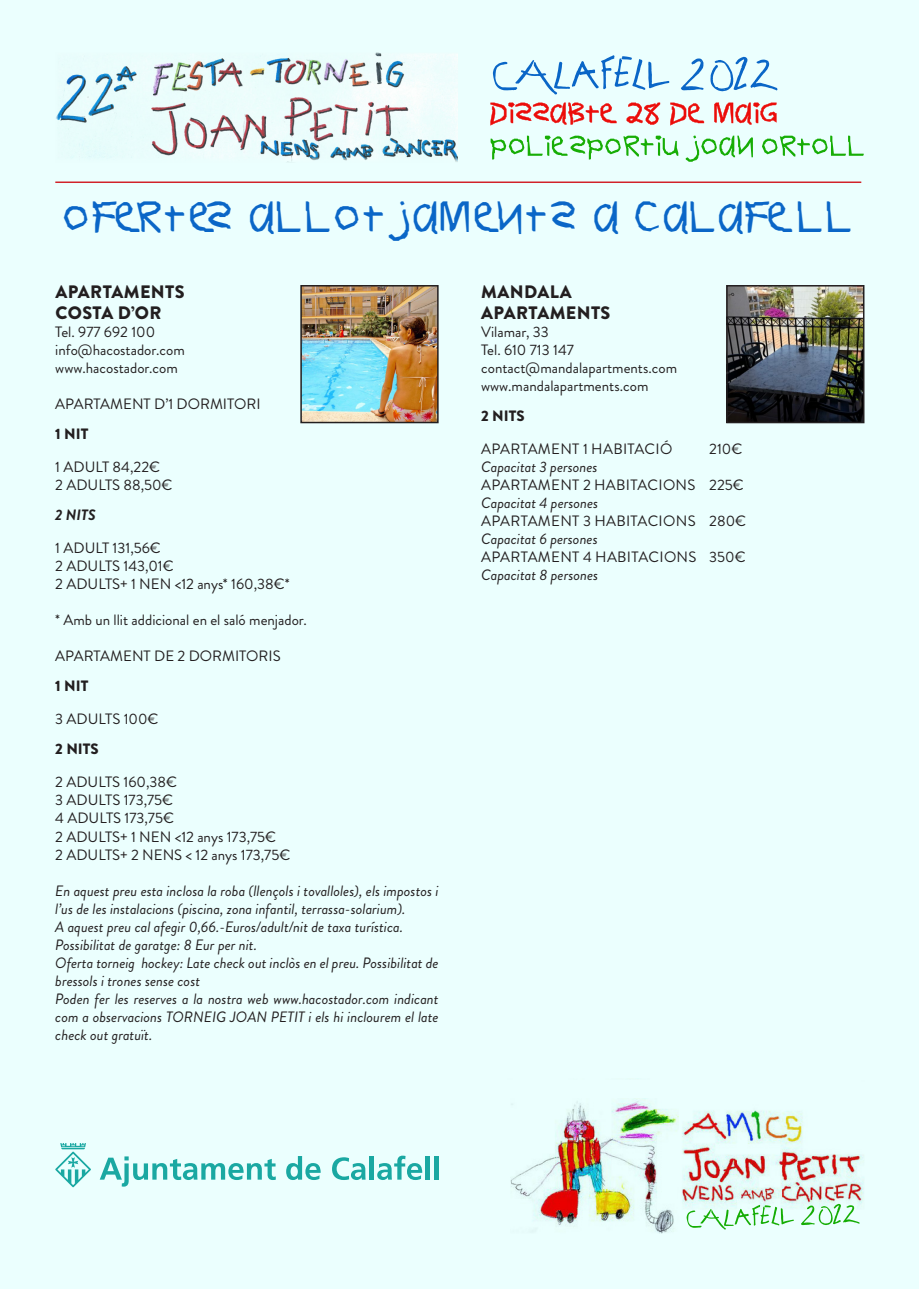
<style>
.page{position:relative;width:919px;height:1289px;background:#fff}
.page>*{position:absolute;margin:0;border:0;box-sizing:border-box;transform-origin:0 0}
.t1{font:43.5px "Canopus";color:#0a66c7}
.t2{font:900 18px "Brandon Grotesque";letter-spacing:.02em;color:#231f20}
.t3{font:italic 15px/18px "Brandon Grotesque";color:#231f20}
.t4{font:15px "Brandon Grotesque";color:#231f20}
.t5{font:15px "Brandon Grotesque";letter-spacing:.02em;color:#231f20}
.t6{font:900 15px "Brandon Grotesque";color:#231f20}
.t7{font:italic 700 15px "Brandon Grotesque";color:#231f20}
</style>
<div class="page">
<div style="left:0;top:0;width:918px;height:1288px;background:#ebfffe"></div>
<img style="left:682px;top:1110px;width:130px;height:98px">
<svg style="left:800px;top:1203px;width:59px;height:21px"></svg>
<svg style="left:686px;top:1204px;width:107px;height:25px"></svg>
<img style="left:510px;top:1098px;width:169px;height:135px">
<img style="left:56px;top:52px;width:401px;height:110px">
<svg style="left:490px;top:103px;width:126px;height:23px"></svg>
<svg style="left:626px;top:103px;width:34px;height:22px"></svg>
<svg style="left:670px;top:103px;width:34px;height:23px"></svg>
<svg style="left:714px;top:103px;width:62px;height:22px"></svg>
<svg style="left:490px;top:136px;width:188px;height:23px"></svg>
<svg style="left:685px;top:136px;width:67px;height:26px"></svg>
<svg style="left:762px;top:136px;width:101px;height:20px"></svg>
<svg style="left:681px;top:58px;width:22px;height:32px"></svg>
<svg style="left:710px;top:57px;width:67px;height:34px"></svg>
<svg style="left:493px;top:55px;width:176px;height:39px"></svg>
<hr style="left:55px;top:181px;width:806px;height:2px;background:#d1232a">
<img style="left:303px;top:288px;width:132px;height:132px">
<div style="left:300px;top:285px;width:138px;height:138px;border:2px solid #231f20"></div>
<img style="left:729px;top:288px;width:132px;height:132px">
<div style="left:726px;top:285px;width:138px;height:138px;border:2px solid #231f20"></div>
<svg style="left:100px;top:1156px;width:176px;height:30px"></svg>
<svg style="left:286px;top:1156px;width:34px;height:23px"></svg>
<svg style="left:332px;top:1157px;width:33px;height:22px"></svg>
<div style="left:369px;top:1155px;width:5px;height:24px;background:#1aa8a2"></div>
<svg style="left:377px;top:1155px;width:45px;height:24px"></svg>
<div style="left:425px;top:1155px;width:5px;height:24px;background:#1aa8a2"></div>
<hr style="left:434px;top:1155px;width:4px;height:24px;background:#1aa8a2">
<svg style="left:55px;top:1143px;width:36px;height:44px"></svg>
<p class="t1" style="left:64px;top:195px;width:793px">OFERTES ALLOTJAMENTS A CALAFELL</p>
<p class="t2" style="left:55px;top:279px;width:131px">APARTAMENTS</p>
<p class="t2" style="left:55px;top:300px;width:108px">COSTA D’OR</p>
<p class="t4" style="left:55px;top:322px;width:101px">Tel. 977 692 100</p>
<p class="t4" style="left:55px;top:340px;width:131px">info@hacostador.com</p>
<p class="t4" style="left:55px;top:358px;width:124px">www.hacostador.com</p>
<p class="t4" style="left:55px;top:394px;width:207px">APARTAMENT D’1 DORMITORI</p>
<p class="t6" style="left:55px;top:423px;width:35px">1 NIT</p>
<p class="t4" style="left:55px;top:457px;width:106px">1 ADULT 84,22€</p>
<p class="t4" style="left:55px;top:475px;width:119px">2 ADULTS 88,50€</p>
<p class="t7" style="left:55px;top:504px;width:42px">2 NITS</p>
<p class="t4" style="left:55px;top:538px;width:107px">1 ADULT 131,56€</p>
<p class="t4" style="left:55px;top:556px;width:120px">2 ADULTS 143,01€</p>
<p class="t4" style="left:55px;top:574px;width:236px">2 ADULTS+ 1 NEN &lt;12 anys* 160,38€*</p>
<p class="t4" style="left:55px;top:610px;width:253px">* Amb un llit addicional en el saló menjador.</p>
<p class="t4" style="left:55px;top:646px;width:227px">APARTAMENT DE 2 DORMITORIS</p>
<p class="t6" style="left:55px;top:675px;width:35px">1 NIT</p>
<p class="t4" style="left:55px;top:709px;width:105px">3 ADULTS 100€</p>
<p class="t6" style="left:55px;top:738px;width:45px">2 NITS</p>
<p class="t4" style="left:55px;top:772px;width:123px">2 ADULTS 160,38€</p>
<p class="t4" style="left:55px;top:790px;width:119px">3 ADULTS 173,75€</p>
<p class="t4" style="left:55px;top:808px;width:120px">4 ADULTS 173,75€</p>
<p class="t4" style="left:55px;top:826px;width:222px">2 ADULTS+ 1 NEN &lt;12 anys 173,75€</p>
<p class="t4" style="left:55px;top:844px;width:236px">2 ADULTS+ 2 NENS &lt; 12 anys 173,75€</p>
<p class="t3" style="left:55px;top:881px;width:385px">En aquest preu esta inclosa la roba (llençols i tovalloles), els impostos i l’us de les instalacions (piscina, zona infantil, terrassa-solarium).</p>
<p class="t3" style="left:55px;top:917px;width:349px">A aquest preu cal afegir 0,66.-Euros/adult/nit de taxa turística.</p>
<p class="t3" style="left:55px;top:935px;width:203px">Possibilitat de garatge: 8 Eur per nit.</p>
<p class="t3" style="left:55px;top:953px;width:385px">Oferta torneig hockey: Late check out inclòs en el preu. Possibilitat de bressols i trones sense cost</p>
<p class="t3" style="left:55px;top:989px;width:385px;text-align:justify">Poden fer les reserves a la nostra web www.hacostador.com indicant com a observacions TORNEIG JOAN PETIT i els hi inclourem el late check out gratuït.</p>
<p class="t2" style="left:481px;top:279px;width:92px">MANDALA</p>
<p class="t2" style="left:481px;top:300px;width:131px">APARTAMENTS</p>
<p class="t4" style="left:481px;top:322px;width:69px">Vilamar, 33</p>
<p class="t4" style="left:481px;top:340px;width:94px">Tel. 610 713 147</p>
<p class="t4" style="left:481px;top:358px;width:197px">contact@mandalapartments.com</p>
<p class="t4" style="left:481px;top:376px;width:169px">www.mandalapartments.com</p>
<p class="t6" style="left:481px;top:405px;width:45px">2 NITS</p>
<p class="t5" style="left:481px;top:439px;width:193px">APARTAMENT 1 HABITACIÓ</p>
<p class="t4" style="left:709px;top:439px;width:35px">210€</p>
<p class="t3" style="left:481px;top:458px;width:118px">Capacitat 3 persones</p>
<p class="t5" style="left:481px;top:475px;width:264px">APARTAMENT 2 HABITACIONS 225€</p>
<p class="t3" style="left:481px;top:494px;width:118px">Capacitat 4 persones</p>
<p class="t5" style="left:481px;top:511px;width:266px">APARTAMENT 3 HABITACIONS 280€</p>
<p class="t3" style="left:481px;top:530px;width:118px">Capacitat 6 persones</p>
<p class="t5" style="left:481px;top:547px;width:266px">APARTAMENT 4 HABITACIONS 350€</p>
<p class="t3" style="left:481px;top:566px;width:118px">Capacitat 8 persones</p>
</div>
